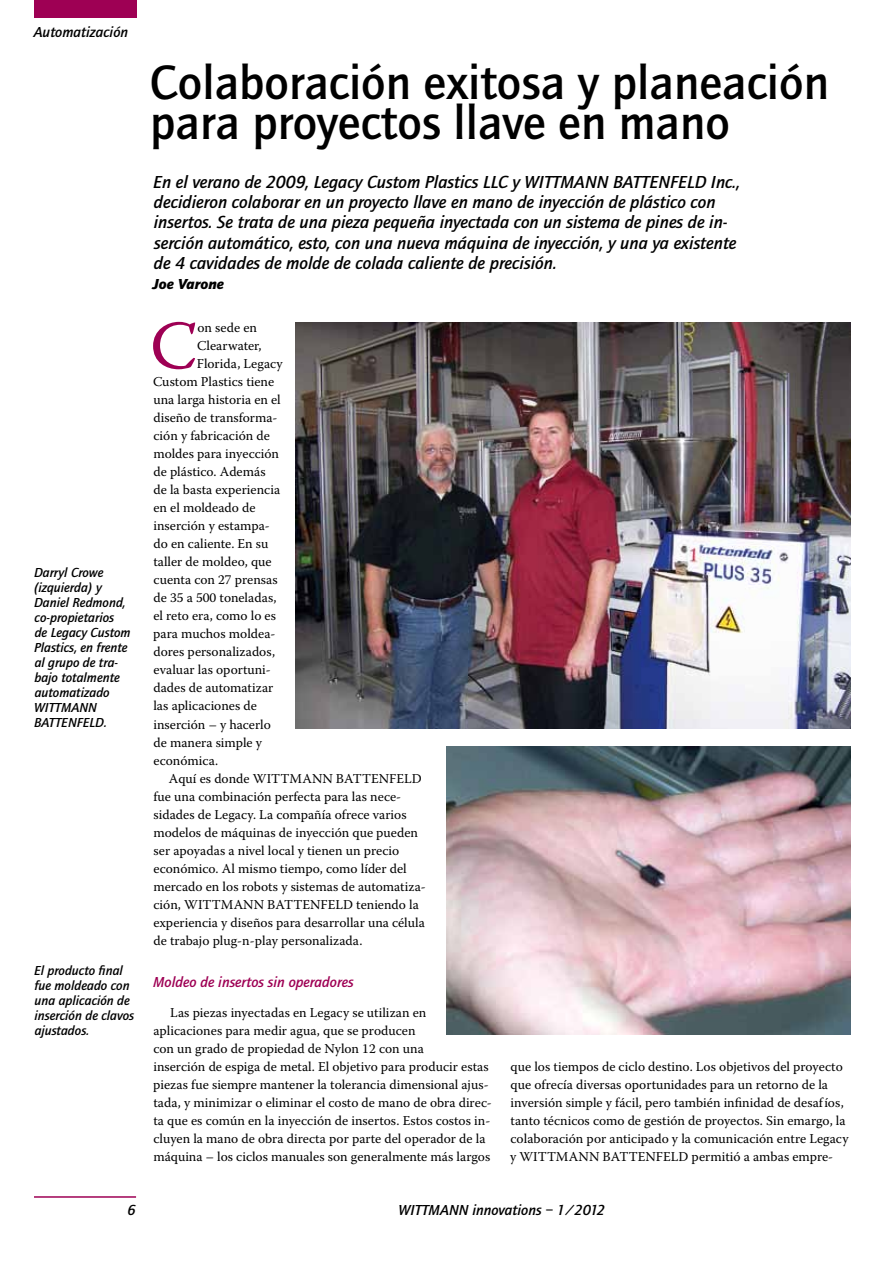
<style>
.page{position:relative;width:893px;height:1263px;background:#fff}
.page>*{position:absolute;margin:0;border:0;box-sizing:border-box;transform-origin:0 0}
.t1{font:68.25px "Warnock Pro";color:#9e0054}
.t2{font:500 49.5px/40.5px "Quay Sans";color:#000}
.t3{font:italic 500 18px/20.2px "Quay Sans";color:#000}
.t4{font:italic 500 15px "Quay Sans";color:#000}
.t5{font:italic 500 15px "Quay Sans";color:#9e0054}
.t6{font:italic 900 15px "Quay Sans";color:#000}
.t7{font:13.5px/18px "Warnock Pro";color:#000}
.t8{font:italic 500 13.5px/15px "Quay Sans";color:#000}
</style>
<div class="page">
<div style="left:34px;top:0;width:102px;height:18px;background:#9e0054"></div>
<hr style="left:34px;top:1196px;width:102px;height:2px;background:#9e0054">
<img style="left:446px;top:746px;width:404px;height:289px">
<img style="left:296px;top:323px;width:554px;height:405px">
<p class="t4" style="left:34px;top:24px;width:96px">Automatización</p>
<p class="t8" style="left:33px;top:565px;width:99px">Darryl Crowe (izquierda) y<br>Daniel Redmond, co-propietarios<br>de Legacy Custom<br>Plastics, en frente al grupo de tra&shy;bajo totalmente automatizado<br>WITTMANN<br>BATTENFELD.</p>
<p class="t8" style="left:34px;top:963px;width:102px">El producto final fue moldeado con una aplicación de inserción de clavos ajustados.</p>
<h2 class="t2" style="left:150px;top:63px;width:681px">Colaboración exitosa y planeación para proyectos llave en mano</h2>
<p class="t3" style="left:153px;top:172px;width:589px">En el verano de 2009, Legacy Custom Plastics LLC y WITTMANN BATTENFELD Inc., decidieron colaborar en un proyecto llave en mano de inyección de plástico con insertos. Se trata de una pieza pequeña inyectada con un sistema de pines de in&shy;serción automático, esto, con una nueva máquina de inyección, y una ya existente de 4 cavidades de molde de colada caliente de precisión.</p>
<p class="t6" style="left:153px;top:275px;width:73px">Joe Varone</p>
<h1 class="t1" style="left:150px;top:304px;width:48px">C</h1>
<p class="t7" style="left:197px;top:318px;width:61px">on sede en</p>
<p class="t7" style="left:197px;top:336px;width:66px">Clearwater,</p>
<p class="t7" style="left:197px;top:354px;width:87px">Florida, Legacy</p>
<p class="t7" style="left:153px;top:372px;width:123px">Custom Plastics tiene</p>
<p class="t7" style="left:153px;top:390px;width:129px">una larga historia en el</p>
<p class="t7" style="left:153px;top:408px;width:126px">diseño de transforma-</p>
<p class="t7" style="left:153px;top:426px;width:118px">ción y fabricación de</p>
<p class="t7" style="left:153px;top:444px;width:127px">moldes para inyección</p>
<p class="t7" style="left:153px;top:462px;width:114px">de plástico. Además</p>
<p class="t7" style="left:153px;top:480px;width:128px">de la basta experiencia</p>
<p class="t7" style="left:153px;top:498px;width:104px">en el moldeado de</p>
<p class="t7" style="left:153px;top:517px;width:118px">inserción y estampa-</p>
<p class="t7" style="left:153px;top:535px;width:117px">do en caliente. En su</p>
<p class="t7" style="left:153px;top:553px;width:120px">taller de moldeo, que</p>
<p class="t7" style="left:153px;top:571px;width:126px">cuenta con 27 prensas</p>
<p class="t7" style="left:153px;top:589px;width:125px">de 35 a 500 toneladas,</p>
<p class="t7" style="left:153px;top:607px;width:124px">el reto era, como lo es</p>
<p class="t7" style="left:153px;top:625px;width:124px">para muchos moldea-</p>
<p class="t7" style="left:153px;top:643px;width:123px">dores personalizados,</p>
<p class="t7" style="left:153px;top:661px;width:119px">evaluar las oportuni-</p>
<p class="t7" style="left:153px;top:679px;width:121px">dades de automatizar</p>
<p class="t7" style="left:153px;top:697px;width:105px">las aplicaciones de</p>
<p class="t7" style="left:153px;top:715px;width:119px">inserción – y hacerlo</p>
<p class="t7" style="left:153px;top:733px;width:110px">de manera simple y</p>
<p class="t7" style="left:153px;top:751px;width:66px">económica.</p>
<p class="t7" style="left:169px;top:769px;width:254px">Aquí es donde WITTMANN BATTENFELD</p>
<p class="t7" style="left:153px;top:787px;width:249px">fue una combinación perfecta para las nece-</p>
<p class="t7" style="left:154px;top:805px;width:255px">sidades de Legacy. La compañía ofrece varios</p>
<p class="t7" style="left:153px;top:823px;width:266px">modelos de máquinas de inyección que pueden</p>
<p class="t7" style="left:154px;top:841px;width:247px">ser apoyadas a nivel local y tienen un precio</p>
<p class="t7" style="left:153px;top:859px;width:255px">económico. Al mismo tiempo, como líder del</p>
<p class="t7" style="left:153px;top:877px;width:274px">mercado en los robots y sistemas de automatiza-</p>
<p class="t7" style="left:153px;top:895px;width:267px">ción, WITTMANN BATTENFELD teniendo la</p>
<p class="t7" style="left:153px;top:913px;width:273px">experiencia y diseños para desarrollar una célula</p>
<p class="t7" style="left:153px;top:931px;width:210px">de trabajo plug-n-play personalizada.</p>
<p class="t5" style="left:153px;top:973px;width:202px">Moldeo de insertos sin operadores</p>
<p class="t7" style="left:153px;top:1003px;width:340px;text-indent:17px">Las piezas inyectadas en Legacy se utilizan en aplicaciones para medir agua, que se producen<br>con un grado de propiedad de Nylon 12 con una<br>inserción de espiga de metal. El objetivo para producir estas piezas fue siempre mantener la tolerancia dimensional ajus&shy;tada, y minimizar o eliminar el costo de mano de obra direc&shy;ta que es común en la inyección de insertos. Estos costos in&shy;cluyen la mano de obra directa por parte del operador de la máquina – los ciclos manuales son generalmente más largos</p>
<p class="t7" style="left:510px;top:1057px;width:340px">que los tiempos de ciclo destino. Los objetivos del proyecto que ofrecía diversas oportunidades para un retorno de la inversión simple y fácil, pero también infinidad de desafíos, tanto técnicos como de gestión de proyectos. Sin emargo, la colaboración por anticipado y la comunicación entre Legacy y WITTMANN BATTENFELD permitió a ambas empre-</p>
<p class="t4" style="left:127px;top:1201px;width:10px">6</p>
<p class="t4" style="left:399px;top:1201px;width:208px">WITTMANN innovations – 1/2012</p>
</div>
